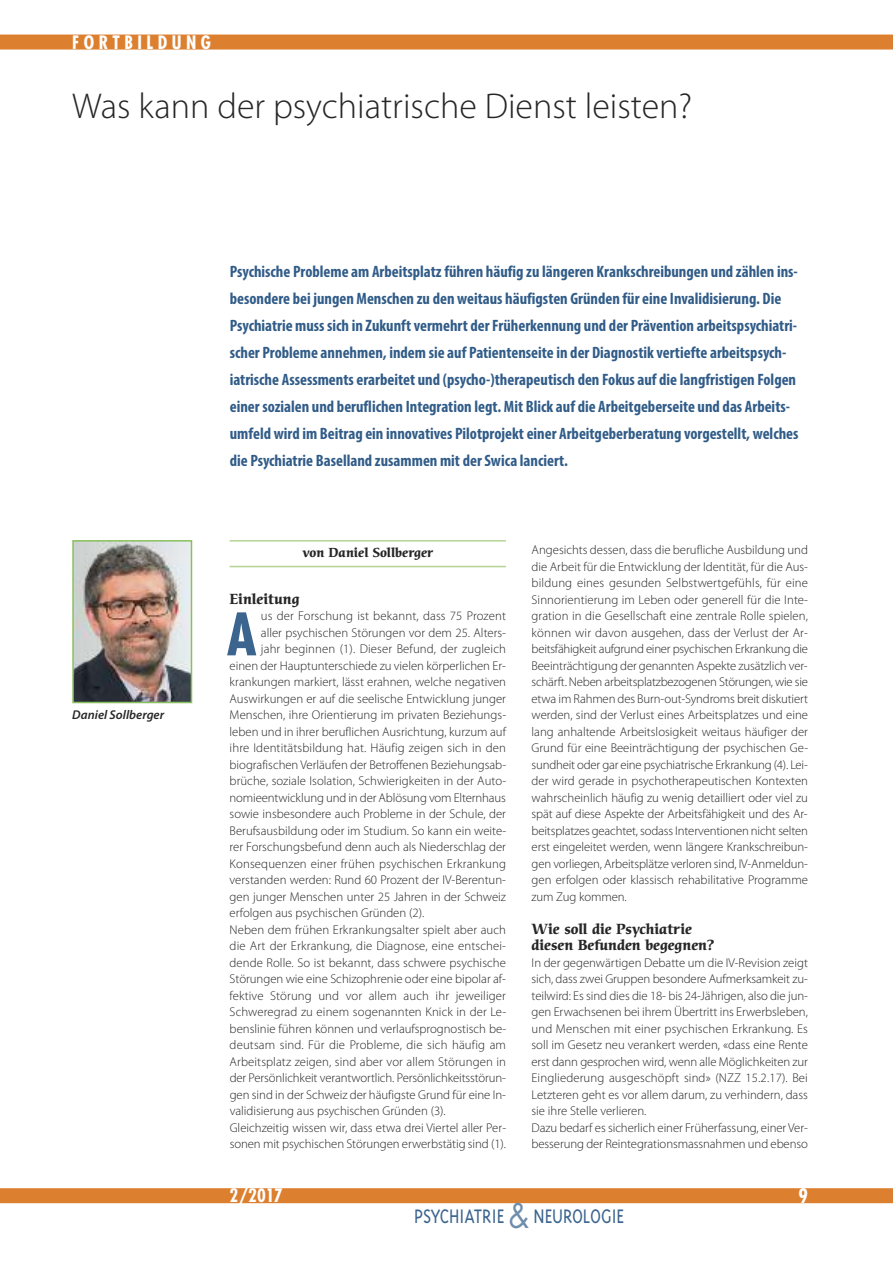
<style>
.page{position:relative;width:893px;height:1263px;background:#fff}
.page>*{position:absolute;margin:0;border:0;box-sizing:border-box;transform-origin:0 0}
.t1{font:700 condensed 57px "Futura";color:#3b648e}
.t2{font:300 36px "Myriad Pro";color:#272627}
.t3{font:300 22.5px "Triplex";color:#3b648e;scale:.88 1}
.t4{font:700 condensed 19.5px "Futura";color:#fff}
.t5{font:700 condensed 18px "Futura";letter-spacing:.25em;color:#fff}
.t6{font:700 condensed 16.5px/27px "Myriad Pro";color:#315c88}
.t7{font:700 14.25px/16.5px "Cerigo";letter-spacing:-.005em;color:#272627}
.t8{font:300 12.75px/16.5px "Myriad Pro";color:#272627;text-align:justify}
.t9{font:700 12.75px "Cerigo";color:#272627}
.t10{font:italic 600 12.75px "Myriad Pro";color:#272627}
.s1{font-family:"Futura";font-weight:400;font-size:33px;color:#6f8dac}
</style>
<div class="page">
<div style="left:0;top:35px;width:893px;height:15px;background:#dc7f2f"></div>
<div style="left:0;top:1188px;width:893px;height:15px;background:#dc7f2f"></div>
<hr style="left:230px;top:540px;width:276px;height:2px;background:#b2d596">
<hr style="left:230px;top:566px;width:276px;height:1px;background:#b2d596">
<img style="left:75px;top:543px;width:114px;height:157px">
<div style="left:72px;top:540px;width:120px;height:163px;border:2px solid #8abf5f"></div>
<h3 class="t5" style="left:72px;top:34px;width:140px">FORTBILDUNG</h3>
<h2 class="t2" style="left:72px;top:92px;width:621px">Was kann der psychiatrische Dienst leisten?</h2>
<p class="t10" style="left:72px;top:710px;width:93px">Daniel Sollberger</p>
<p class="t6" style="left:230px;top:259px;width:570px">Psychische Probleme am Arbeitsplatz führen häufig zu längeren Krankschreibungen und zählen ins&shy;besondere bei jungen Menschen zu den weitaus häufigsten Gründen für eine Invalidisierung. Die Psychiatrie muss sich in Zukunft vermehrt der Früherkennung und der Prävention arbeitspsychiatri&shy;scher Probleme annehmen, indem sie auf Patientenseite in der Diagnostik vertiefte arbeitspsych&shy;iatrische Assessments erarbeitet und (psycho-)therapeutisch den Fokus auf die langfristigen Folgen einer sozialen und beruflichen Integration legt. Mit Blick auf die Arbeitgeberseite und das Arbeits&shy;umfeld wird im Beitrag ein innovatives Pilotprojekt einer Arbeitgeberberatung vorgestellt, welches die Psychiatrie Baselland zusammen mit der Swica lanciert.</p>
<p class="t9" style="left:303px;top:548px;width:132px">von Daniel Sollberger</p>
<p class="t7" style="left:230px;top:592px;width:72px">Einleitung</p>
<p class="t8" style="left:261px;top:608px;width:247px">us der Forschung ist bekannt, dass 75 Prozent</p>
<p class="t8" style="left:261px;top:625px;width:247px">aller psychischen Störungen vor dem 25. Alters-</p>
<p class="t8" style="left:261px;top:641px;width:247px">jahr beginnen (1). Dieser Befund, der zugleich</p>
<p class="t8" style="left:230px;top:658px;width:278px">einen der Hauptunterschiede zu vielen körperlichen Er-</p>
<p class="t8" style="left:230px;top:674px;width:278px">krankungen markiert, lässt erahnen, welche negativen</p>
<p class="t8" style="left:230px;top:691px;width:278px">Auswirkungen er auf die seelische Entwicklung junger</p>
<p class="t8" style="left:230px;top:707px;width:278px">Menschen, ihre Orientierung im privaten Beziehungs-</p>
<p class="t8" style="left:230px;top:724px;width:278px">leben und in ihrer beruflichen Ausrichtung, kurzum auf</p>
<p class="t8" style="left:230px;top:740px;width:278px">ihre Identitätsbildung hat. Häufig zeigen sich in den</p>
<p class="t8" style="left:230px;top:757px;width:278px">biografischen Verläufen der Betroffenen Beziehungsab-</p>
<p class="t8" style="left:230px;top:773px;width:278px">brüche, soziale Isolation, Schwierigkeiten in der Auto-</p>
<p class="t8" style="left:230px;top:790px;width:278px">nomieentwicklung und in der Ablösung vom Elternhaus</p>
<p class="t8" style="left:230px;top:806px;width:278px">sowie insbesondere auch Probleme in der Schule, der</p>
<p class="t8" style="left:230px;top:823px;width:278px">Berufsausbildung oder im Studium. So kann ein weite-</p>
<p class="t8" style="left:230px;top:839px;width:278px">rer Forschungsbefund denn auch als Niederschlag der</p>
<p class="t8" style="left:230px;top:856px;width:278px">Konsequenzen einer frühen psychischen Erkrankung</p>
<p class="t8" style="left:230px;top:872px;width:278px">verstanden werden: Rund 60 Prozent der IV-Berentun-</p>
<p class="t8" style="left:230px;top:889px;width:278px">gen junger Menschen unter 25 Jahren in der Schweiz</p>
<p class="t8" style="left:230px;top:905px;width:196px">erfolgen aus psychischen Gründen (2).</p>
<p class="t8" style="left:230px;top:922px;width:278px">Neben dem frühen Erkrankungsalter spielt aber auch</p>
<p class="t8" style="left:230px;top:938px;width:278px">die Art der Erkrankung, die Diagnose, eine entschei-</p>
<p class="t8" style="left:230px;top:955px;width:278px">dende Rolle. So ist bekannt, dass schwere psychische</p>
<p class="t8" style="left:230px;top:971px;width:278px">Störungen wie eine Schizophrenie oder eine bipolar af-</p>
<p class="t8" style="left:230px;top:988px;width:278px">fektive Störung und vor allem auch ihr jeweiliger</p>
<p class="t8" style="left:230px;top:1004px;width:278px">Schweregrad zu einem sogenannten Knick in der Le-</p>
<p class="t8" style="left:230px;top:1021px;width:278px">benslinie führen können und verlaufsprognostisch be-</p>
<p class="t8" style="left:230px;top:1037px;width:278px">deutsam sind. Für die Probleme, die sich häufig am</p>
<p class="t8" style="left:230px;top:1054px;width:278px">Arbeitsplatz zeigen, sind aber vor allem Störungen in</p>
<p class="t8" style="left:230px;top:1070px;width:278px">der Persönlichkeit verantwortlich. Persönlichkeitsstörun-</p>
<p class="t8" style="left:230px;top:1087px;width:278px">gen sind in der Schweiz der häufigste Grund für eine In-</p>
<p class="t8" style="left:230px;top:1103px;width:218px">validisierung aus psychischen Gründen (3).</p>
<p class="t8" style="left:230px;top:1120px;width:278px">Gleichzeitig wissen wir, dass etwa drei Viertel aller Per-</p>
<p class="t8" style="left:230px;top:1136px;width:278px">sonen mit psychischen Störungen erwerbstätig sind (1).</p>
<h1 class="t1" style="left:227px;top:609px;width:32px">A</h1>
<p class="t8" style="left:532px;top:542px;width:278px">Angesichts dessen, dass die berufliche Ausbildung und die Arbeit für die Entwicklung der Identität, für die Aus&shy;bildung eines gesunden Selbstwertgefühls, für eine Sinnorientierung im Leben oder generell für die Inte&shy;gration in die Gesellschaft eine zentrale Rolle spielen, können wir davon ausgehen, dass der Verlust der Ar&shy;beitsfähigkeit aufgrund einer psychischen Erkrankung die Beeinträchtigung der genannten Aspekte zusätzlich ver&shy;schärft. Neben arbeitsplatzbezogenen Störungen, wie sie etwa im Rahmen des Burn-out-Syndroms breit diskutiert werden, sind der Verlust eines Arbeitsplatzes und eine lang anhaltende Arbeitslosigkeit weitaus häufiger der Grund für eine Beeinträchtigung der psychischen Ge&shy;sundheit oder gar eine psychiatrische Erkrankung (4). Lei&shy;der wird gerade in psychotherapeutischen Kontexten wahrscheinlich häufig zu wenig detailliert oder viel zu spät auf diese Aspekte der Arbeitsfähigkeit und des Ar&shy;beitsplatzes geachtet, sodass Interventionen nicht selten erst eingeleitet werden, wenn längere Krankschreibun&shy;gen vorliegen, Arbeitsplätze verloren sind, IV-Anmeldun&shy;gen erfolgen oder klassisch rehabilitative Programme zum Zug kommen.</p>
<p class="t7" style="left:531px;top:922px;width:185px">Wie soll die Psychiatrie diesen Befunden begegnen?</p>
<p class="t8" style="left:531px;top:955px;width:278px;text-align:left">In der gegenwärtigen Debatte um die IV-Revision zeigt sich, dass zwei Gruppen besondere Aufmerksamkeit zu&shy;teilwird: Es sind dies die 18- bis 24-Jährigen, also die jun&shy;gen Erwachsenen bei ihrem Übertritt ins Erwerbsleben, und Menschen mit einer psychischen Erkrankung. Es soll im Gesetz neu verankert werden, «dass eine Rente erst dann gesprochen wird, wenn alle Möglichkeiten zur Eingliederung ausgeschöpft sind» (NZZ 15.2.17). Bei Letzteren geht es vor allem darum, zu verhindern, dass sie ihre Stelle verlieren.<br>Dazu bedarf es sicherlich einer Früherfassung, einer Ver&shy;besserung der Reintegrationsmassnahmen und ebenso</p>
<h3 class="t5" style="left:230px;top:1188px;width:55px">2/2017</h3>
<h3 class="t4" style="left:798px;top:1187px;width:11px">9</h3>
<h3 class="t3" style="left:414px;top:1202px;width:240px">PSYCHIATRIE <span class="s1">&amp;</span> NEUROLOGIE</h3>
</div>
